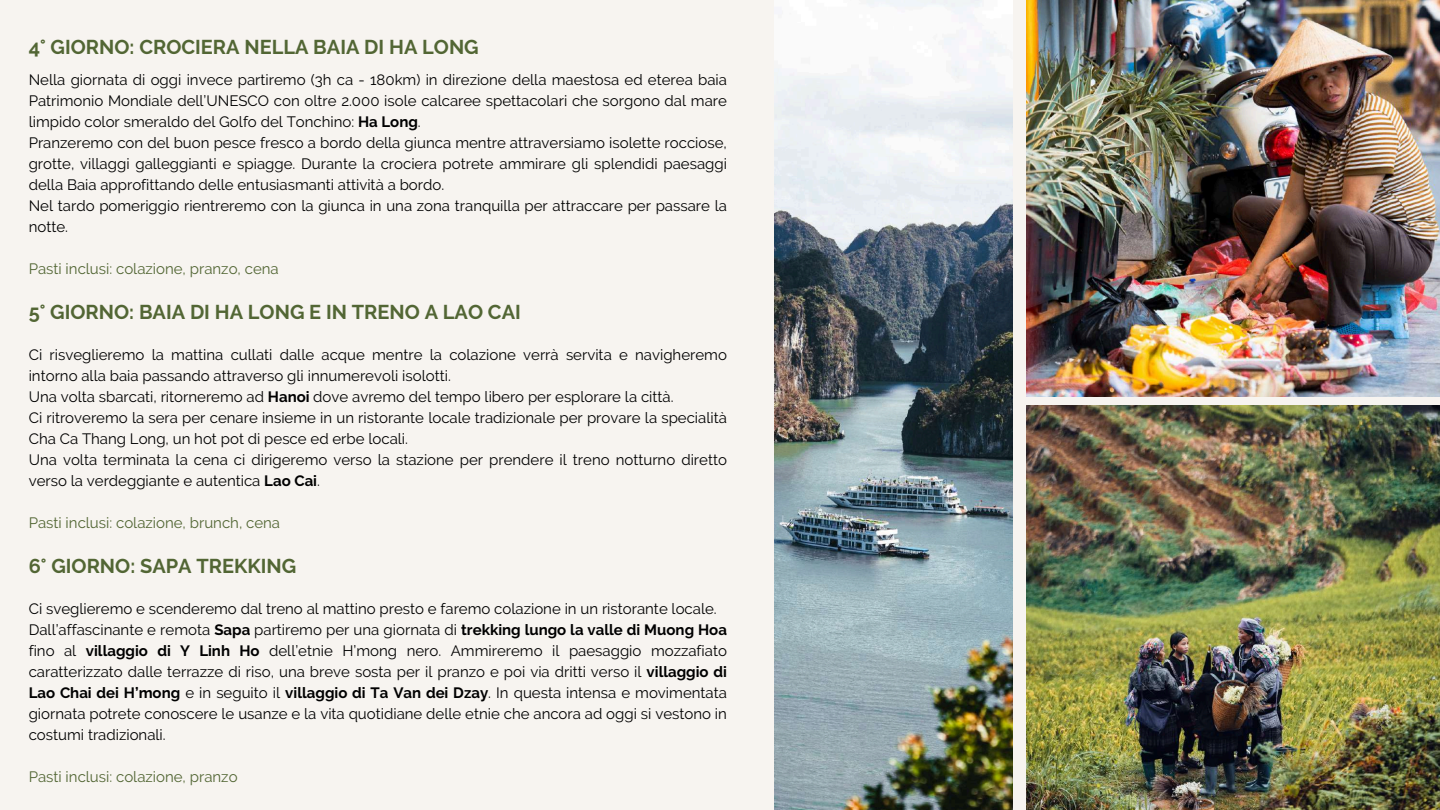
<style>
.page{position:relative;width:1440px;height:810px;background:#f7f4f0}
.page>*{position:absolute;margin:0;border:0;box-sizing:border-box;transform-origin:0 0}
.t1{font:700 20px "Raleway";color:#526634}
.t2{font:15px/21px "Raleway";color:#000}
.t3{font:15px "Raleway";color:#526634}
.s1{font-weight:700}
</style>
<div class="page">
<img style="left:774px;top:0;width:238px;height:810px">
<img style="left:1027px;top:0;width:413px;height:397px">
<img style="left:1027px;top:405px;width:413px;height:405px">
<h1 class="t1" style="left:29px;top:35px;width:452px">4° GIORNO: CROCIERA NELLA BAIA DI HA LONG</h1>
<p class="t2" style="left:29px;top:69px;width:700px">Nella giornata di oggi invece partiremo (3h ca - 180km) in direzione della maestosa ed eterea baia Patrimonio Mondiale dell’UNESCO con oltre 2.000 isole calcaree spettacolari che sorgono dal mare limpido color smeraldo del Golfo del Tonchino: <span class="s1">Ha Long</span>.<br>Pranzeremo con del buon pesce fresco a bordo della giunca mentre attraversiamo isolette rocciose, grotte, villaggi galleggianti e spiagge. Durante la crociera potrete ammirare gli splendidi paesaggi della Baia approfittando delle entusiasmanti attività a bordo.<br>Nel tardo pomeriggio rientreremo con la giunca in una zona tranquilla per attraccare per passare la notte.</p>
<p class="t3" style="left:29px;top:260px;width:252px">Pasti inclusi: colazione, pranzo, cena</p>
<h1 class="t1" style="left:29px;top:301px;width:494px">5° GIORNO: BAIA DI HA LONG E IN TRENO A LAO CAI</h1>
<p class="t2" style="left:29px;top:344px;width:700px">Ci risveglieremo la mattina cullati dalle acque mentre la colazione verrà servita e navigheremo intorno alla baia passando attraverso gli innumerevoli isolotti.<br>Una volta sbarcati, ritorneremo ad <span class="s1">Hanoi</span> dove avremo del tempo libero per esplorare la città.<br>Ci ritroveremo la sera per cenare insieme in un ristorante locale tradizionale per provare la specialità Cha Ca Thang Long, un hot pot di pesce ed erbe locali.<br>Una volta terminata la cena ci dirigeremo verso la stazione per prendere il treno notturno diretto verso la verdeggiante e autentica <span class="s1">Lao Cai</span>.</p>
<p class="t3" style="left:29px;top:514px;width:253px">Pasti inclusi: colazione, brunch, cena</p>
<h1 class="t1" style="left:29px;top:554px;width:269px">6° GIORNO: SAPA TREKKING</h1>
<p class="t2" style="left:29px;top:598px;width:700px">Ci sveglieremo e scenderemo dal treno al mattino presto e faremo colazione in un ristorante locale.<br>Dall’affascinante e remota <span class="s1">Sapa</span> partiremo per una giornata di <span class="s1">trekking lungo la valle di Muong Hoa </span>fino al <span class="s1">villaggio di Y Linh Ho</span> dell’etnie H’mong nero. Ammireremo il paesaggio mozzafiato caratterizzato dalle terrazze di riso, una breve sosta per il pranzo e poi via dritti verso il <span class="s1">villaggio di Lao Chai dei H’mong</span> e in seguito il <span class="s1">villaggio di Ta Van dei Dzay</span>. In questa intensa e movimentata giornata potrete conoscere le usanze e la vita quotidiane delle etnie che ancora ad oggi si vestono in costumi tradizionali.</p>
<p class="t3" style="left:29px;top:768px;width:210px">Pasti inclusi: colazione, pranzo</p>
</div>
